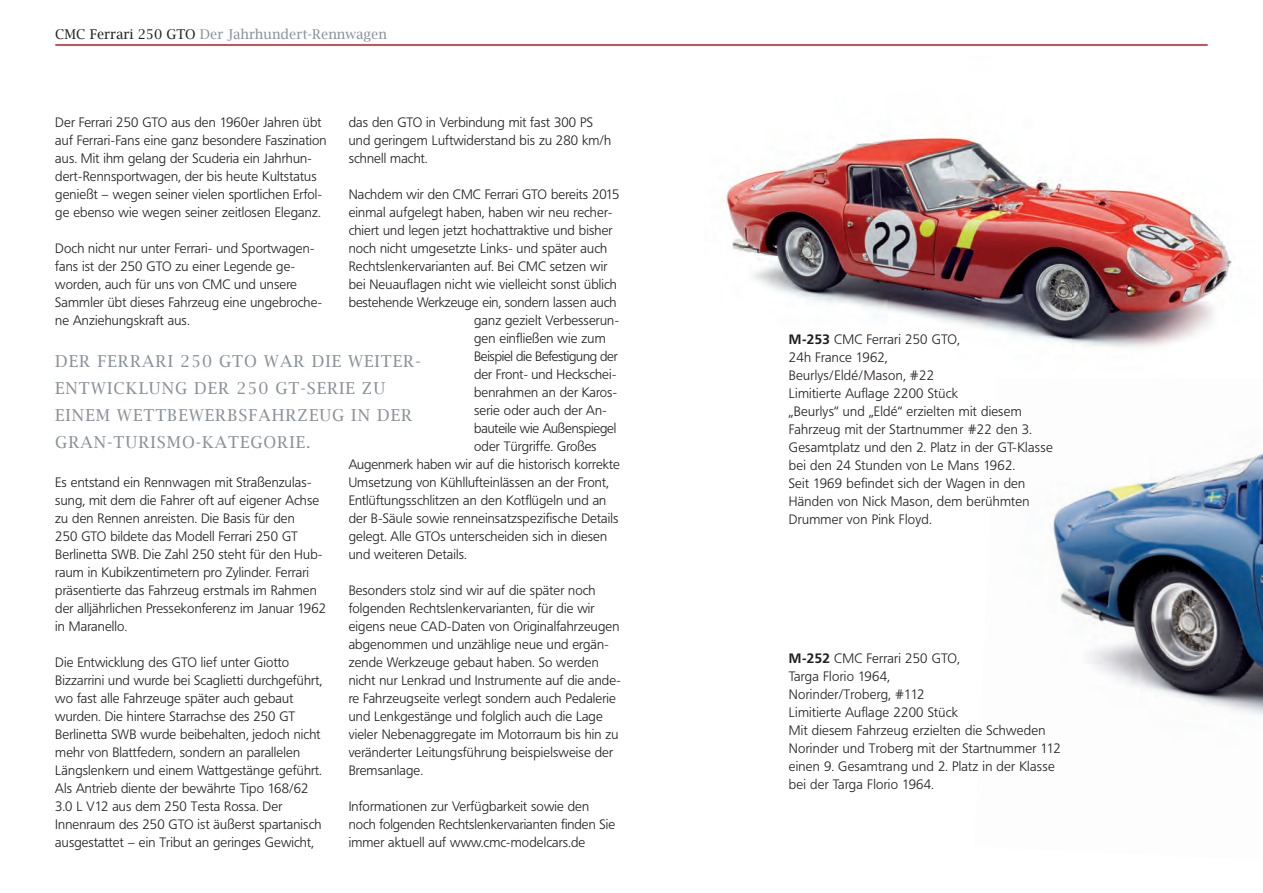
<style>
.page{position:relative;width:1263px;height:893px;background:#fff}
.page>*{position:absolute;margin:0;border:0;box-sizing:border-box;transform-origin:0 0}
.t1{font:16.5px "Lucida Bright";letter-spacing:.06em;color:#8a9198}
.t2{font:300 13.5px/18px "Frutiger BQ";letter-spacing:.01em;color:#231f20}
.t3{font:13.5px "Lucida Bright";color:#8a9198}
.t4{font:300 13.5px "Frutiger BQ";letter-spacing:-.02em;color:#231f20}
.t5{font:300 13.5px "Frutiger BQ";letter-spacing:-.01em;color:#231f20}
.s1{color:#231f20}
.s2{font-weight:700}
</style>
<div class="page">
<img style="left:1052px;top:453px;width:211px;height:262px">
<img style="left:722px;top:137px;width:512px;height:211px">
<hr style="left:55px;top:44px;width:1153px;height:2px;background:#b61c20">
<p class="t3" style="left:55px;top:26px;width:333px"><span class="s1">CMC Ferrari 250 GTO</span> Der Jahrhundert-Rennwagen</p>
<p class="t2" style="left:349px;top:113px;width:264px">das den GTO in Verbindung mit fast 300 PS und geringem Luftwiderstand bis zu 280 km/h schnell macht.</p>
<p class="t2" style="left:349px;top:185px;width:272px">Nachdem wir den CMC Ferrari GTO bereits 2015 einmal aufgelegt haben, haben wir neu recher&shy;chiert und legen jetzt hochattraktive und bisher noch nicht umgesetzte Links- und später auch Rechtslenkervarianten auf. Bei CMC setzen wir</p>
<p class="t2" style="left:349px;top:275px;width:270px">bei Neuauflagen nicht wie vielleicht sonst üblich bestehende Werkzeuge ein, sondern lassen auch</p>
<p class="t2" style="left:474px;top:311px;width:146px">ganz gezielt Verbesserun-</p>
<p class="t2" style="left:474px;top:329px;width:133px">gen einfließen wie zum</p>
<p class="t4" style="left:474px;top:348px;width:145px">Beispiel die Befestigung der</p>
<p class="t2" style="left:474px;top:365px;width:144px">der Front- und Heckschei-</p>
<p class="t2" style="left:474px;top:383px;width:144px">benrahmen an der Karos-</p>
<p class="t2" style="left:474px;top:401px;width:134px">serie oder auch der An-</p>
<p class="t5" style="left:474px;top:420px;width:144px">bauteile wie Außenspiegel</p>
<p class="t2" style="left:349px;top:437px;width:273px;text-indent:125px">oder Türgriffe. Großes Augenmerk haben wir auf die historisch korrekte Umsetzung von Kühllufteinlässen an der Front, Entlüftungsschlitzen an den Kotflügeln und an der B-Säule sowie renneinsatzspezifische Details gelegt. Alle GTOs unterscheiden sich in diesen und weiteren Details.</p>
<p class="t2" style="left:349px;top:581px;width:274px">Besonders stolz sind wir auf die später noch folgenden Rechtslenkervarianten, für die wir eigens neue CAD-Daten von Originalfahrzeugen abgenommen und unzählige neue und ergän&shy;zende Werkzeuge gebaut haben. So werden nicht nur Lenkrad und Instrumente auf die ande&shy;re Fahrzeugseite verlegt sondern auch Pedalerie und Lenkgestänge und folglich auch die Lage vieler Nebenaggregate im Motorraum bis hin zu veränderter Leitungsführung beispielsweise der Bremsanlage.</p>
<p class="t2" style="left:349px;top:797px;width:268px">Informationen zur Verfügbarkeit sowie den noch folgenden Rechtslenkervarianten finden Sie immer aktuell auf www.cmc-modelcars.de</p>
<p class="t2" style="left:55px;top:113px;width:273px">Der Ferrari 250 GTO aus den 1960er Jahren übt auf Ferrari-Fans eine ganz besondere Faszination aus. Mit ihm gelang der Scuderia ein Jahrhun&shy;dert-Rennsportwagen, der bis heute Kultstatus genießt – wegen seiner vielen sportlichen Erfol&shy;ge ebenso wie wegen seiner zeitlosen Eleganz.</p>
<p class="t2" style="left:55px;top:239px;width:268px">Doch nicht nur unter Ferrari- und Sportwagen&shy;fans ist der 250 GTO zu einer Legende ge&shy;worden, auch für uns von CMC und unsere Sammler übt dieses Fahrzeug eine ungebroche&shy;ne Anziehungskraft aus.</p>
<p class="t1" style="left:55px;top:352px;width:367px">DER FERRARI 250 GTO WAR DIE WEITER-</p>
<p class="t1" style="left:55px;top:379px;width:331px">ENTWICKLUNG DER 250 GT-SERIE ZU</p>
<p class="t1" style="left:55px;top:406px;width:358px">EINEM WETTBEWERBSFAHRZEUG IN DER</p>
<p class="t1" style="left:55px;top:433px;width:257px">GRAN-TURISMO-KATEGORIE.</p>
<p class="t2" style="left:55px;top:473px;width:272px">Es entstand ein Rennwagen mit Straßenzulas&shy;sung, mit dem die Fahrer oft auf eigener Achse zu den Rennen anreisten. Die Basis für den<br>250 GTO bildete das Modell Ferrari 250 GT Berlinetta SWB. Die Zahl 250 steht für den Hub&shy;raum in Kubikzentimetern pro Zylinder. Ferrari präsentierte das Fahrzeug erstmals im Rahmen der alljährlichen Pressekonferenz im Januar 1962 in Maranello.</p>
<p class="t2" style="left:55px;top:653px;width:268px">Die Entwicklung des GTO lief unter Giotto<br>Bizzarrini und wurde bei Scaglietti durchgeführt, wo fast alle Fahrzeuge später auch gebaut</p>
<p class="t2" style="left:55px;top:707px;width:242px">wurden. Die hintere Starrachse des 250 GT</p>
<p class="t2" style="left:55px;top:725px;width:267px">Berlinetta SWB wurde beibehalten, jedoch nicht mehr von Blattfedern, sondern an parallelen</p>
<p class="t2" style="left:55px;top:761px;width:268px">Längslenkern und einem Wattgestänge geführt.</p>
<p class="t2" style="left:55px;top:779px;width:255px">Als Antrieb diente der bewährte Tipo 168/62</p>
<p class="t2" style="left:55px;top:797px;width:268px">3.0 L V12 aus dem 250 Testa Rossa. Der<br>Innenraum des 250 GTO ist äußerst spartanisch ausgestattet – ein Tribut an geringes Gewicht,</p>
<p class="t2" style="left:789px;top:330px;width:172px"><span class="s2">M-253</span> CMC Ferrari 250 GTO,</p>
<p class="t2" style="left:789px;top:348px;width:100px">24h France 1962,</p>
<p class="t2" style="left:789px;top:366px;width:147px">Beurlys/Eldé/Mason, #22</p>
<p class="t2" style="left:789px;top:384px;width:171px">Limitierte Auflage 2200 Stück</p>
<p class="t2" style="left:789px;top:402px;width:265px">„Beurlys“ und „Eldé“ erzielten mit diesem Fahrzeug mit der Startnummer #22 den 3.<br>Gesamtplatz und den 2. Platz in der GT-Klasse bei den 24 Stunden von Le Mans 1962.</p>
<p class="t2" style="left:789px;top:474px;width:238px">Seit 1969 befindet sich der Wagen in den</p>
<p class="t2" style="left:789px;top:492px;width:242px">Händen von Nick Mason, dem berühmten<br>Drummer von Pink Floyd.</p>
<p class="t2" style="left:789px;top:649px;width:172px"><span class="s2">M-252</span> CMC Ferrari 250 GTO,</p>
<p class="t2" style="left:789px;top:667px;width:102px">Targa Florio 1964,</p>
<p class="t2" style="left:789px;top:685px;width:137px">Norinder/Troberg, #112</p>
<p class="t2" style="left:789px;top:703px;width:171px">Limitierte Auflage 2200 Stück</p>
<p class="t2" style="left:789px;top:721px;width:273px">Mit diesem Fahrzeug erzielten die Schweden Norinder und Troberg mit der Startnummer 112 einen 9. Gesamtrang und 2. Platz in der Klasse bei der Targa Florio 1964.</p>
</div>
